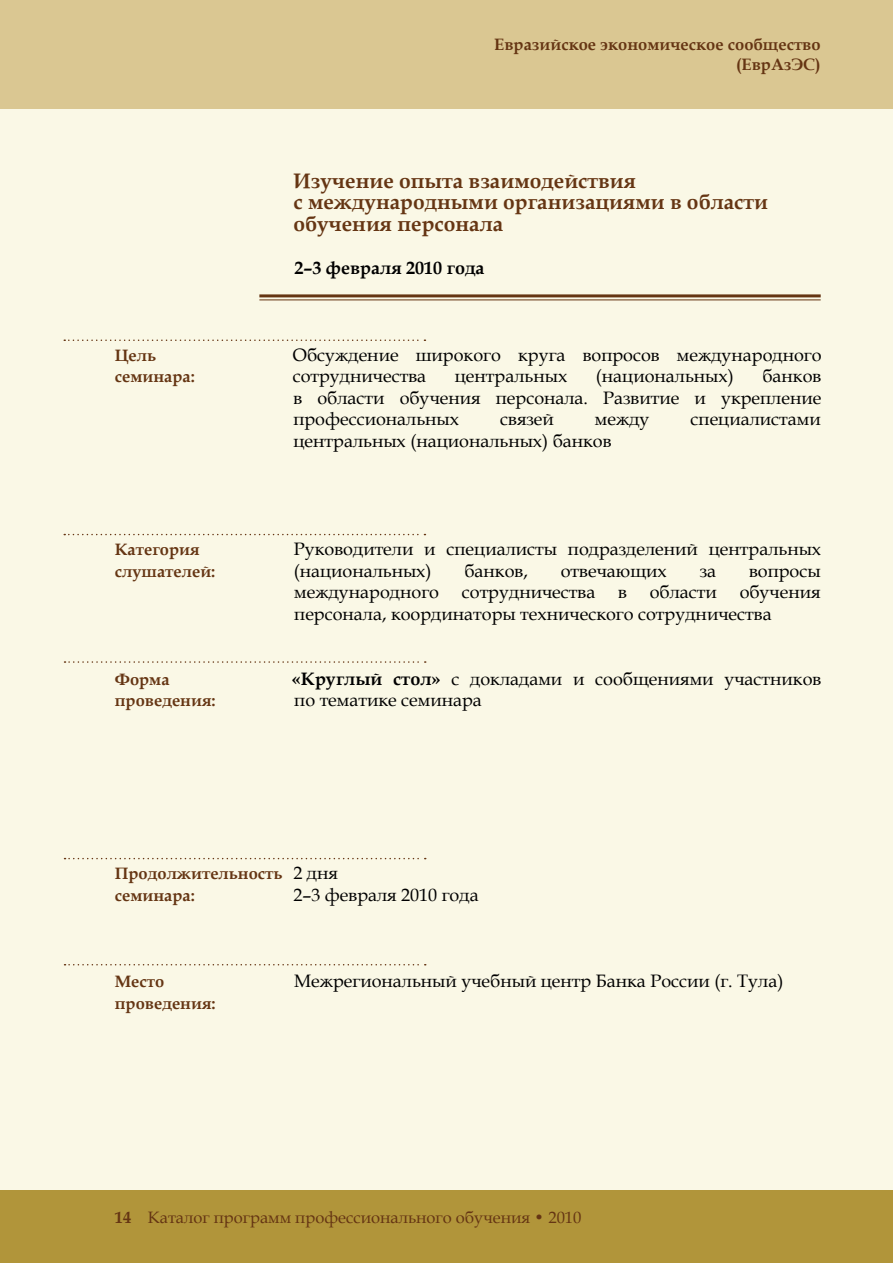
<style>
.page{position:relative;width:893px;height:1263px;background:#faf8e6}
.page>*{position:absolute;margin:0;border:0;box-sizing:border-box;transform-origin:0 0}
.t1{font:700 21px/21.6px "Book Antiqua";color:#653513}
.t2{font:18px/21.6px "Book Antiqua";color:#000}
.t3{font:700 18px "Book Antiqua";color:#000}
.t4{font:700 16.5px/21.6px "Book Antiqua";color:#653513}
.t5{font:16.5px "Book Antiqua";color:#653513}
.s1{font-weight:700}
</style>
<div class="page">
<div style="left:0;top:0;width:893px;height:108px;background:#dac792"></div>
<hr style="left:259px;top:294px;width:562px;height:3px;background:#653513">
<hr style="left:259px;top:299px;width:562px;height:1px;background:#653513">
<div style="left:0;top:1191px;width:893px;height:72px;background:#b1953a"></div>
<svg style="left:64px;top:339px;width:361px;height:2px"></svg>
<svg style="left:64px;top:534px;width:361px;height:1px"></svg>
<svg style="left:65px;top:661px;width:361px;height:2px"></svg>
<svg style="left:65px;top:858px;width:361px;height:1px"></svg>
<svg style="left:65px;top:964px;width:361px;height:1px"></svg>
<p class="t4" style="left:494px;top:35px;width:328px;line-height:19.8px;text-align:right">Евразийское экономическое сообщество (ЕврАзЭС)</p>
<p class="t1" style="left:293px;top:170px;width:476px">Изучение опыта взаимодействия<br>с международными организациями в области обучения персонала</p>
<p class="t3" style="left:294px;top:256px;width:192px">2–3 февраля 2010 года</p>
<p class="t4" style="left:115px;top:344px;width:82px">Цель семинара:</p>
<p class="t2" style="left:293px;top:343px;width:530px">Обсуждение широкого круга вопросов международного сотрудничества</p>
<p class="t2" style="left:455px;top:365px;width:114px">центральных</p>
<p class="t2" style="left:596px;top:365px;width:139px">(национальных)</p>
<p class="t2" style="left:293px;top:365px;width:529px;text-align:justify;text-indent:469px">банков в области обучения персонала. Развитие и укрепление профессиональных</p>
<p class="t2" style="left:500px;top:408px;width:55px">связей</p>
<p class="t2" style="left:595px;top:408px;width:56px">между</p>
<p class="t2" style="left:691px;top:408px;width:132px">специалистами</p>
<p class="t2" style="left:293px;top:430px;width:320px">центральных (национальных) банков</p>
<p class="t4" style="left:115px;top:539px;width:102px">Категория слушателей:</p>
<p class="t2" style="left:294px;top:538px;width:529px">Руководители и специалисты подразделений центральных (национальных)</p>
<p class="t2" style="left:464px;top:559px;width:65px">банков,</p>
<p class="t2" style="left:561px;top:559px;width:108px">отвечающих</p>
<p class="t2" style="left:700px;top:559px;width:18px">за</p>
<p class="t2" style="left:749px;top:559px;width:73px">вопросы</p>
<p class="t2" style="left:294px;top:581px;width:146px">международного</p>
<p class="t2" style="left:462px;top:581px;width:135px">сотрудничества</p>
<p class="t2" style="left:618px;top:581px;width:10px">в</p>
<p class="t2" style="left:650px;top:581px;width:69px">области</p>
<p class="t2" style="left:294px;top:581px;width:528px;text-indent:445px">обучения персонала, координаторы технического сотрудничества</p>
<p class="t4" style="left:115px;top:668px;width:102px">Форма проведения:</p>
<p class="t2" style="left:292px;top:667px;width:531px"><span class="s1">«Круглый стол»</span> с докладами и сообщениями участников по тематике семинара</p>
<p class="t4" style="left:115px;top:863px;width:169px">Продолжительность семинара:</p>
<p class="t2" style="left:293px;top:862px;width:187px">2 дня<br>2–3 февраля 2010 года</p>
<p class="t4" style="left:115px;top:971px;width:102px">Место проведения:</p>
<p class="t2" style="left:294px;top:970px;width:491px">Межрегиональный учебный центр Банка России (г. Тула)</p>
<p class="t5" style="left:115px;top:1206px;width:468px"><span class="s1">14</span> Каталог программ профессионального обучения • 2010</p>
</div>
